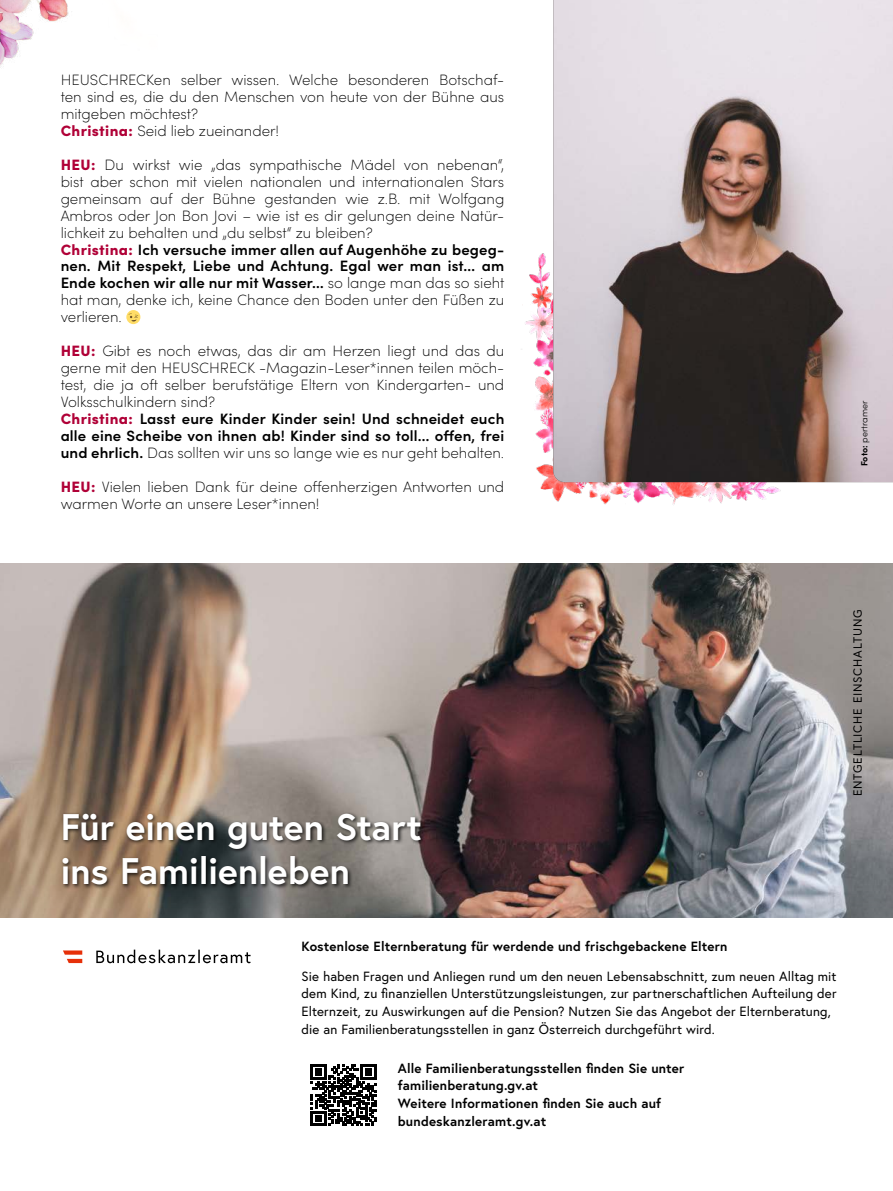
<style>
.page{position:relative;width:893px;height:1191px;background:#fff}
.page>*{position:absolute;margin:0;border:0;box-sizing:border-box;transform-origin:0 0}
.t1{font:700 37.05px/44.4px "Europa Austria";letter-spacing:-.005em;color:#fff}
.t2{font:200 15px/17px "Sofia Pro";color:#000}
.t3{font:13.35px/17.7px "Europa Austria";letter-spacing:.01em;color:#000}
.t4{font:700 13.35px/17.7px "Europa Austria";letter-spacing:.015em;color:#000}
.t5{font:11.85px "Europa Austria";letter-spacing:.075em;color:#000}
.t6{font:300 9px "Sofia Pro";letter-spacing:.01em;color:#000}
.s1{font-weight:900;color:#b00037}
.s2{font-weight:600}
.s3{font-weight:700}
</style>
<div class="page">
<img style="left:0;top:0;width:69px;height:68px">
<img style="left:0;top:564px;width:893px;height:353px">
<svg style="left:311px;top:1064px;width:65px;height:62px"></svg>
<div style="left:61px;top:811px;width:365px;height:79px;background:#000;opacity:.75"></div>
<svg style="left:96px;top:949px;width:155px;height:14px"></svg>
<svg style="left:63px;top:950px;width:19px;height:13px"></svg>
<img style="left:521px;top:253px;width:262px;height:252px">
<img style="left:553px;top:0;width:340px;height:482px">
<p class="t2" style="left:61px;top:70px;width:445px">HEUSCHRECKen selber wissen. Welche besonderen Botschaf&shy;ten sind es, die du den Menschen von heute von der Bühne aus mitgeben möchtest?<br><span class="s1">Christina:</span> Seid lieb zueinander!</p>
<p class="t2" style="left:61px;top:155px;width:445px"><span class="s1">HEU:</span> Du wirkst wie „das sympathische Mädel von nebenan“, bist aber schon mit vielen nationalen und internationalen Stars gemeinsam auf der Bühne gestanden wie z.B. mit Wolfgang Ambros oder Jon Bon Jovi – wie ist es dir gelungen deine Natür&shy;lichkeit zu behalten und „du selbst“ zu bleiben?<br><span class="s1">Christina:</span> <span class="s2">Ich versuche immer allen auf Augenhöhe zu begeg&shy;nen. Mit Respekt, Liebe und Achtung. Egal wer man ist… am Ende kochen wir alle nur mit Wasser…</span> so lange man das so sieht hat man, denke ich, keine Chance den Boden unter den Füßen zu verlieren.</p>
<p class="t2" style="left:61px;top:342px;width:445px"><span class="s1">HEU:</span> Gibt es noch etwas, das dir am Herzen liegt und das du gerne mit den HEUSCHRECK -Magazin-Leser*innen teilen möch&shy;test, die ja oft selber berufstätige Eltern von Kindergarten- und Volksschulkindern sind?<br><span class="s1">Christina:</span> <span class="s2">Lasst eure Kinder Kinder sein! Und schneidet euch alle eine Scheibe von ihnen ab! Kinder sind so toll… offen, frei und ehrlich.</span> Das sollten wir uns so lange wie es nur geht behalten.</p>
<p class="t2" style="left:61px;top:477px;width:445px"><span class="s1">HEU:</span> Vielen lieben Dank für deine offenherzigen Antworten und warmen Worte an unsere Leser*innen!</p>
<p class="t6" style="left:858px;top:466px;width:67px;rotate:-90deg"><span class="s3">Foto:</span> pertramer</p>
<h1 class="t1" style="left:61px;top:803px;width:363px">Für einen guten Start ins Familienleben</h1>
<p class="t5" style="left:850px;top:796px;width:188px;rotate:-90deg">ENTGELTLICHE EINSCHALTUNG</p>
<p class="t4" style="left:301px;top:937px;width:428px">Kostenlose Elternberatung für werdende und frischgebackene Eltern</p>
<p class="t3" style="left:301px;top:966px;width:536px">Sie haben Fragen und Anliegen rund um den neuen Lebensabschnitt, zum neuen Alltag mit dem Kind, zu finanziellen Unterstützungsleistungen, zur partnerschaftlichen Aufteilung der Elternzeit, zu Auswirkungen auf die Pension? Nutzen Sie das Angebot der Elternberatung, die an Familienberatungsstellen in ganz Österreich durchgeführt wird.</p>
<p class="t4" style="left:398px;top:1058px;width:288px">Alle Familienberatungsstellen finden Sie unter familienberatung.gv.at<br>Weitere Informationen finden Sie auch auf bundeskanzleramt.gv.at</p>
</div>
